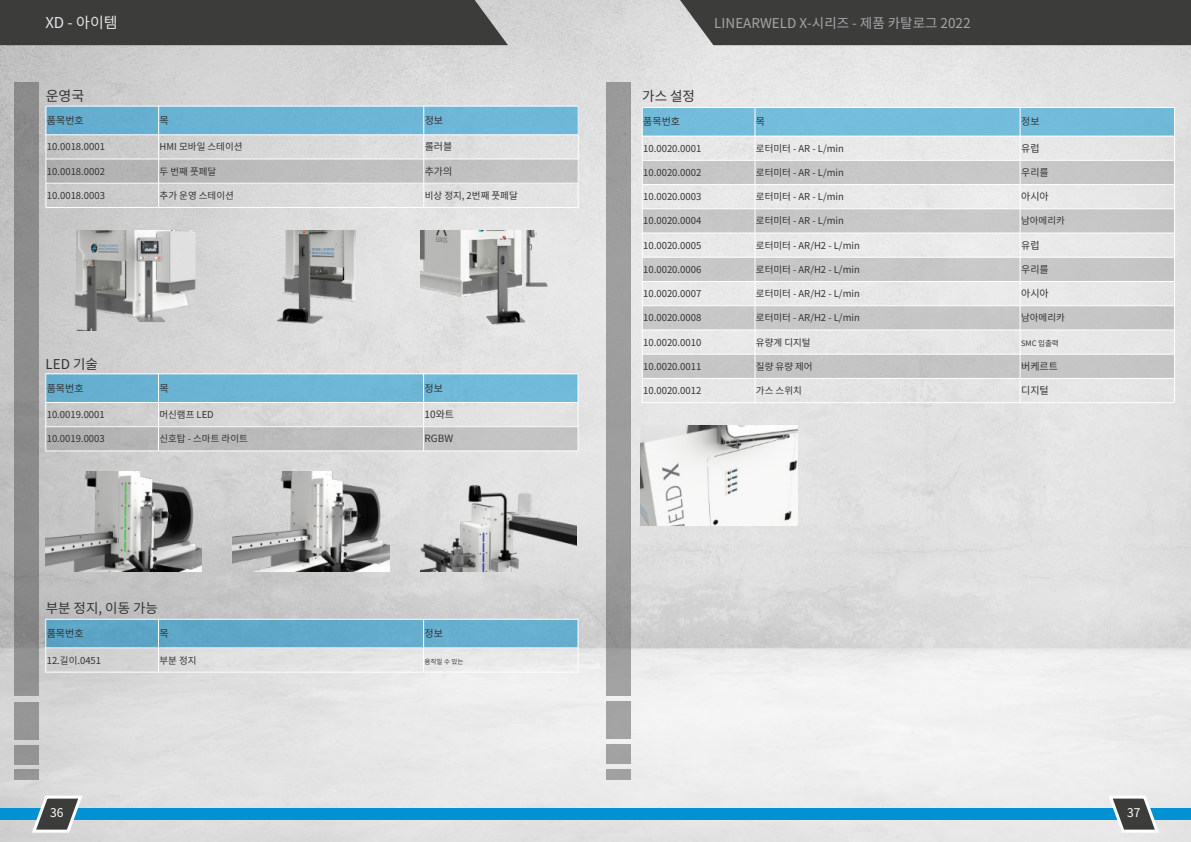
<style>
.page{position:relative;width:1191px;height:842px;background:#fff}
.page>*{position:absolute;margin:0;border:0;box-sizing:border-box;transform-origin:0 0}
.t1{font:15px "Noto Sans CJ Kkr";color:#e5e5e5}
.t2{font:14px "Noto Sans CJ Kkr";color:#333}
.t3{font:13.5px "Noto Sans CJ Kkr";color:#a6a6a6}
.t4{font:13.5px "Noto Sans CJ Kkr";color:#333}
.t5{font:12px "Noto Sans CJ Kkr";color:#fff}
.t6{font:10px "Noto Sans CJ Kkr";color:#333}
.t7{font:9.5px "Noto Sans CJ Kkr";color:#333}
.t8{font:7.5px "Noto Sans CJ Kkr";color:#333}
.t9{font:6.5px "Noto Sans CJ Kkr";color:#333}
</style>
<div class="page">
<img style="left:0;top:0;width:1191px;height:842px">
<div style="left:0;top:808px;width:595px;height:12px;background:#0092d2"></div>
<svg style="left:30px;top:793px;width:54px;height:41px"></svg>
<div style="left:595px;top:808px;width:596px;height:12px;background:#0092d2"></div>
<svg style="left:1106px;top:793px;width:55px;height:41px"></svg>
<div style="left:0;top:0;width:508px;height:45px;background:#3c3c3b"></div>
<div style="left:680px;top:0;width:511px;height:45px;background:#3c3c3b"></div>
<div style="left:642px;top:107px;width:532px;height:29px;background:#73bcdc"></div>
<svg style="left:643px;top:161px;width:531px;height:217px;background:#d5d5d5"></svg>
<hr style="left:642px;top:107px;width:1px;height:30px;background:#fff">
<hr style="left:754px;top:107px;width:1px;height:30px;background:#fff">
<hr style="left:1174px;top:107px;width:1px;height:296px;background:#fff">
<hr style="left:1020px;top:107px;width:1px;height:296px;background:#fff">
<hr style="left:642px;top:136px;width:1px;height:267px;background:#fff">
<hr style="left:754px;top:136px;width:1px;height:267px;background:#fff">
<hr style="left:642px;top:107px;width:113px;height:1px;background:#fff">
<hr style="left:642px;top:136px;width:113px;height:1px;background:#fff">
<hr style="left:642px;top:184px;width:113px;height:1px;background:#fff">
<hr style="left:642px;top:232px;width:113px;height:2px;background:#fff">
<hr style="left:642px;top:281px;width:113px;height:1px;background:#fff">
<hr style="left:642px;top:329px;width:113px;height:1px;background:#fff">
<hr style="left:642px;top:378px;width:113px;height:1px;background:#fff">
<hr style="left:642px;top:402px;width:113px;height:1px;background:#fff">
<hr style="left:755px;top:107px;width:419px;height:1px;background:#fff">
<hr style="left:755px;top:136px;width:419px;height:1px;background:#fff">
<hr style="left:642px;top:160px;width:532px;height:1px;background:#fff">
<hr style="left:755px;top:184px;width:419px;height:1px;background:#fff">
<hr style="left:642px;top:209px;width:532px;height:1px;background:#fff">
<hr style="left:755px;top:233px;width:419px;height:1px;background:#fff">
<hr style="left:642px;top:257px;width:532px;height:1px;background:#fff">
<hr style="left:755px;top:281px;width:419px;height:1px;background:#fff">
<hr style="left:642px;top:305px;width:532px;height:1px;background:#fff">
<hr style="left:755px;top:330px;width:419px;height:1px;background:#fff">
<hr style="left:642px;top:354px;width:532px;height:1px;background:#fff">
<hr style="left:755px;top:378px;width:419px;height:1px;background:#fff">
<hr style="left:755px;top:402px;width:419px;height:1px;background:#fff">
<div style="left:14px;top:82px;width:25px;height:614px;background:#8a8a8a"></div>
<div style="left:14px;top:769px;width:25px;height:11px;background:#959595"></div>
<div style="left:606px;top:82px;width:24px;height:614px;background:#9d9d9d"></div>
<div style="left:606px;top:701px;width:24px;height:37px;background:#a3a3a3"></div>
<div style="left:606px;top:744px;width:24px;height:19px;background:#a2a2a2"></div>
<div style="left:14px;top:703px;width:25px;height:37px;background:#969696"></div>
<div style="left:14px;top:745px;width:25px;height:20px;background:#939393"></div>
<div style="left:606px;top:769px;width:24px;height:11px;background:#a1a1a1"></div>
<div style="left:46px;top:106px;width:532px;height:29px;background:#6bb4d4"></div>
<div style="left:46px;top:159px;width:532px;height:24px;background:#808080;opacity:.32"></div>
<svg style="left:45px;top:106px;width:1px;height:29px"></svg>
<svg style="left:158px;top:107px;width:1px;height:28px"></svg>
<hr style="left:578px;top:106px;width:1px;height:102px;background:#fff">
<hr style="left:423px;top:106px;width:1px;height:101px;background:#fff">
<hr style="left:46px;top:135px;width:1px;height:73px;background:#fff">
<hr style="left:158px;top:135px;width:1px;height:72px;background:#fff">
<hr style="left:46px;top:106px;width:113px;height:1px;background:#fff">
<hr style="left:159px;top:106px;width:419px;height:1px;background:#fff">
<hr style="left:46px;top:135px;width:532px;height:1px;background:#fff">
<hr style="left:46px;top:159px;width:532px;height:1px;background:#fff">
<hr style="left:46px;top:183px;width:532px;height:1px;background:#fff">
<hr style="left:46px;top:207px;width:532px;height:1px;background:#fff">
<div style="left:46px;top:619px;width:532px;height:29px;background:#60a9ca"></div>
<hr style="left:578px;top:619px;width:1px;height:53px;background:#fff">
<hr style="left:423px;top:619px;width:1px;height:53px;background:#fff">
<svg style="left:45px;top:619px;width:1px;height:53px"></svg>
<svg style="left:158px;top:620px;width:1px;height:52px"></svg>
<hr style="left:46px;top:619px;width:112px;height:1px;background:#fff">
<hr style="left:158px;top:619px;width:420px;height:1px;background:#fff">
<hr style="left:46px;top:648px;width:532px;height:1px;background:#fff">
<hr style="left:46px;top:672px;width:532px;height:1px;background:#fff">
<img style="left:46px;top:230px;width:156px;height:100px">
<img style="left:421px;top:230px;width:156px;height:100px">
<img style="left:236px;top:230px;width:120px;height:100px">
<div style="left:46px;top:374px;width:532px;height:28px;background:#6db6d6"></div>
<div style="left:46px;top:427px;width:532px;height:24px;background:#bcbcbc"></div>
<hr style="left:45px;top:373px;width:1px;height:30px;background:#fff">
<svg style="left:158px;top:373px;width:1px;height:29px"></svg>
<hr style="left:578px;top:374px;width:1px;height:77px;background:#fff">
<hr style="left:423px;top:374px;width:1px;height:77px;background:#fff">
<hr style="left:45px;top:402px;width:1px;height:49px;background:#fff">
<hr style="left:158px;top:402px;width:1px;height:49px;background:#fff">
<hr style="left:46px;top:373px;width:112px;height:1px;background:#fff">
<hr style="left:158px;top:374px;width:420px;height:1px;background:#fff">
<hr style="left:46px;top:402px;width:532px;height:1px;background:#fff">
<hr style="left:46px;top:426px;width:532px;height:1px;background:#fff">
<hr style="left:46px;top:451px;width:532px;height:1px;background:#fff">
<img style="left:45px;top:471px;width:157px;height:100px">
<img style="left:420px;top:471px;width:156px;height:100px">
<img style="left:233px;top:471px;width:156px;height:100px">
<img style="left:641px;top:425px;width:156px;height:100px">
<h1 class="t1" style="left:45px;top:11px;width:74px">XD - 아이템</h1>
<h3 class="t3" style="left:714px;top:12px;width:258px">LINEARWELD X-시리즈 - 제품 카탈로그 2022</h3>
<h2 class="t2" style="left:46px;top:85px;width:40px">운영국</h2>
<h3 class="t4" style="left:642px;top:86px;width:54px">가스 설정</h3>
<p class="t6" style="left:47px;top:112px;width:38px">품목번호</p>
<p class="t6" style="left:160px;top:112px;width:11px">목</p>
<p class="t6" style="left:425px;top:112px;width:20px">정보</p>
<p class="t6" style="left:643px;top:114px;width:38px">품목번호</p>
<p class="t6" style="left:756px;top:114px;width:11px">목</p>
<p class="t6" style="left:1021px;top:114px;width:20px">정보</p>
<p class="t7" style="left:47px;top:139px;width:60px">10.0018.0001</p>
<p class="t7" style="left:160px;top:139px;width:84px">HMI 모바일 스테이션</p>
<p class="t6" style="left:425px;top:139px;width:29px">롤러블</p>
<p class="t7" style="left:643px;top:141px;width:60px">10.0020.0001</p>
<p class="t7" style="left:756px;top:141px;width:89px">로터미터 - AR - L/min</p>
<p class="t6" style="left:1021px;top:140px;width:20px">유럽</p>
<p class="t7" style="left:47px;top:164px;width:60px">10.0018.0002</p>
<p class="t7" style="left:160px;top:164px;width:58px">두 번째 풋페달</p>
<p class="t6" style="left:425px;top:163px;width:29px">추가의</p>
<p class="t7" style="left:643px;top:165px;width:60px">10.0020.0002</p>
<p class="t7" style="left:756px;top:165px;width:89px">로터미터 - AR - L/min</p>
<p class="t6" style="left:1021px;top:164px;width:29px">우리를</p>
<p class="t7" style="left:47px;top:188px;width:60px">10.0018.0003</p>
<p class="t7" style="left:160px;top:188px;width:76px">추가 운영 스테이션</p>
<p class="t7" style="left:425px;top:188px;width:94px">비상 정지, 2번째 풋페달</p>
<p class="t7" style="left:643px;top:189px;width:60px">10.0020.0003</p>
<p class="t7" style="left:756px;top:189px;width:89px">로터미터 - AR - L/min</p>
<p class="t6" style="left:1021px;top:189px;width:29px">아시아</p>
<p class="t7" style="left:643px;top:213px;width:60px">10.0020.0004</p>
<p class="t7" style="left:756px;top:213px;width:89px">로터미터 - AR - L/min</p>
<p class="t7" style="left:1021px;top:213px;width:45px">남아메리카</p>
<p class="t7" style="left:643px;top:238px;width:60px">10.0020.0005</p>
<p class="t7" style="left:756px;top:238px;width:105px">로터미터 - AR/H2 - L/min</p>
<p class="t6" style="left:1021px;top:237px;width:20px">유럽</p>
<p class="t7" style="left:643px;top:262px;width:60px">10.0020.0006</p>
<p class="t7" style="left:756px;top:262px;width:105px">로터미터 - AR/H2 - L/min</p>
<p class="t6" style="left:1021px;top:261px;width:29px">우리를</p>
<p class="t7" style="left:643px;top:286px;width:60px">10.0020.0007</p>
<p class="t7" style="left:756px;top:286px;width:105px">로터미터 - AR/H2 - L/min</p>
<p class="t6" style="left:1021px;top:285px;width:29px">아시아</p>
<p class="t7" style="left:643px;top:310px;width:60px">10.0020.0008</p>
<p class="t7" style="left:756px;top:310px;width:105px">로터미터 - AR/H2 - L/min</p>
<p class="t7" style="left:1021px;top:310px;width:45px">남아메리카</p>
<p class="t7" style="left:643px;top:335px;width:60px">10.0020.0010</p>
<p class="t7" style="left:756px;top:335px;width:56px">유량계 디지털</p>
<p class="t8" style="left:1021px;top:337px;width:39px">SMC 입출력</p>
<h3 class="t4" style="left:45px;top:353px;width:54px">LED 기술</h3>
<p class="t7" style="left:643px;top:359px;width:60px">10.0020.0011</p>
<p class="t7" style="left:756px;top:359px;width:58px">질량 유량 제어</p>
<p class="t6" style="left:1021px;top:358px;width:38px">버케르트</p>
<p class="t6" style="left:47px;top:380px;width:38px">품목번호</p>
<p class="t6" style="left:159px;top:380px;width:11px">목</p>
<p class="t6" style="left:424px;top:380px;width:20px">정보</p>
<p class="t7" style="left:643px;top:383px;width:60px">10.0020.0012</p>
<p class="t7" style="left:756px;top:383px;width:47px">가스 스위치</p>
<p class="t6" style="left:1021px;top:382px;width:29px">디지털</p>
<p class="t7" style="left:47px;top:407px;width:60px">10.0019.0001</p>
<p class="t7" style="left:159px;top:407px;width:56px">머신램프 LED</p>
<p class="t6" style="left:424px;top:406px;width:31px">10와트</p>
<p class="t7" style="left:47px;top:431px;width:60px">10.0019.0003</p>
<p class="t7" style="left:159px;top:431px;width:90px">신호탑 - 스마트 라이트</p>
<p class="t6" style="left:424px;top:431px;width:30px">RGBW</p>
<h3 class="t4" style="left:46px;top:597px;width:114px">부분 정지, 이동 가능</h3>
<p class="t6" style="left:47px;top:625px;width:38px">품목번호</p>
<p class="t6" style="left:159px;top:625px;width:11px">목</p>
<p class="t6" style="left:424px;top:625px;width:20px">정보</p>
<p class="t7" style="left:47px;top:652px;width:56px">12.길이.0451</p>
<p class="t7" style="left:159px;top:652px;width:39px">부분 정지</p>
<p class="t9" style="left:424px;top:656px;width:40px">움직일 수 있는</p>
<p class="t5" style="left:50px;top:803px;width:15px">36</p>
<p class="t5" style="left:1127px;top:803px;width:15px">37</p>
</div>
